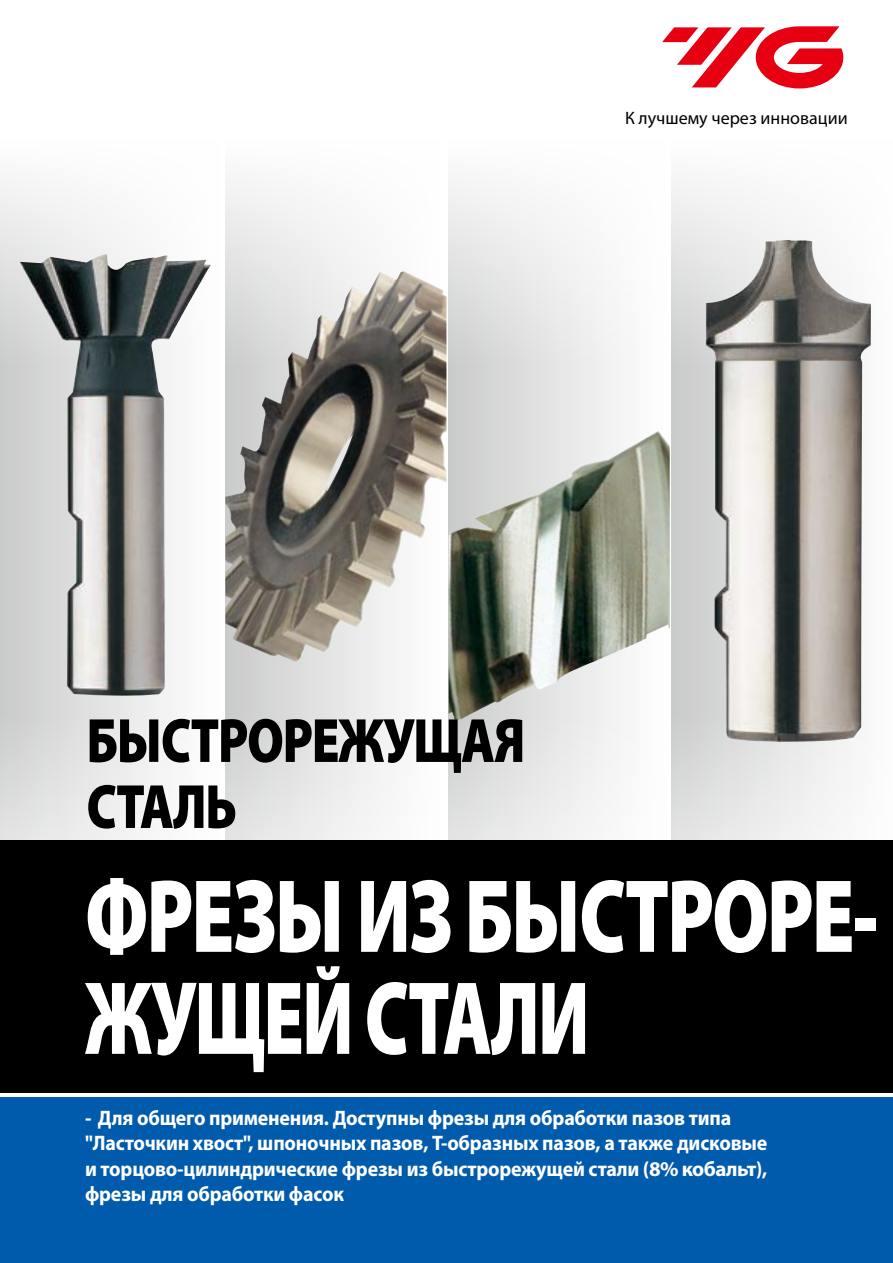
<style>
.page{position:relative;width:893px;height:1263px;background:#fff}
.page>*{position:absolute;margin:0;border:0;box-sizing:border-box;transform-origin:0 0}
.t1{font:900 105px/102px "Myriad Pro";letter-spacing:-.025em;color:#fff;scale:.74 1}
.t2{font:900 63px/66px "Myriad Pro";letter-spacing:-.025em;color:#000;scale:.8 1}
.t3{font:700 21px/25.5px "Myriad Pro";letter-spacing:-.01em;color:#fff;scale:.95 1}
.t4{font:18px "Myriad Pro";color:#000}
</style>
<div class="page">
<div style="left:0;top:0;width:223px;height:850px;background:linear-gradient(to right,#cacbcb,#fff)"></div>
<div style="left:225px;top:0;width:221px;height:850px;background:linear-gradient(to right,#cacbcb,#fff)"></div>
<img style="left:225px;top:402px;width:221px;height:261px">
<div style="left:449px;top:0;width:221px;height:850px;background:linear-gradient(to right,#cacbcb,#fff)"></div>
<img style="left:449px;top:431px;width:221px;height:272px">
<div style="left:672px;top:402px;width:34px;height:301px;background:#cdcdce"></div>
<svg style="left:0;top:0;width:844px;height:402px"></svg>
<svg style="left:0;top:703px;width:851px;height:137px"></svg>
<div style="left:0;top:1097px;width:893px;height:166px;background:#005bac"></div>
<div style="left:0;top:840px;width:893px;height:253px;background:#000"></div>
<img style="left:706px;top:240px;width:165px;height:502px">
<img style="left:19px;top:254px;width:192px;height:442px">
<svg style="left:662px;top:26px;width:181px;height:62px"></svg>
<p class="t4" style="left:625px;top:107px;width:224px">К лучшему через инновации</p>
<h2 class="t2" style="left:87px;top:708px;width:550px">БЫСТРОРЕЖУЩАЯ<br>СТАЛЬ</h2>
<h1 class="t1" style="left:85px;top:866px;width:1073px">ФРЕЗЫ ИЗ БЫСТРОРЕ-<br>ЖУЩЕЙ СТАЛИ</h1>
<p class="t3" style="left:85px;top:1104px;width:720px">- Для общего применения. Доступны фрезы для обработки пазов типа "Ласточкин хвост", шпоночных пазов, Т-образных пазов, а также дисковые и торцово-цилиндрические фрезы из быстрорежущей стали (8% кобальт), фрезы для обработки фасок</p>
</div>
